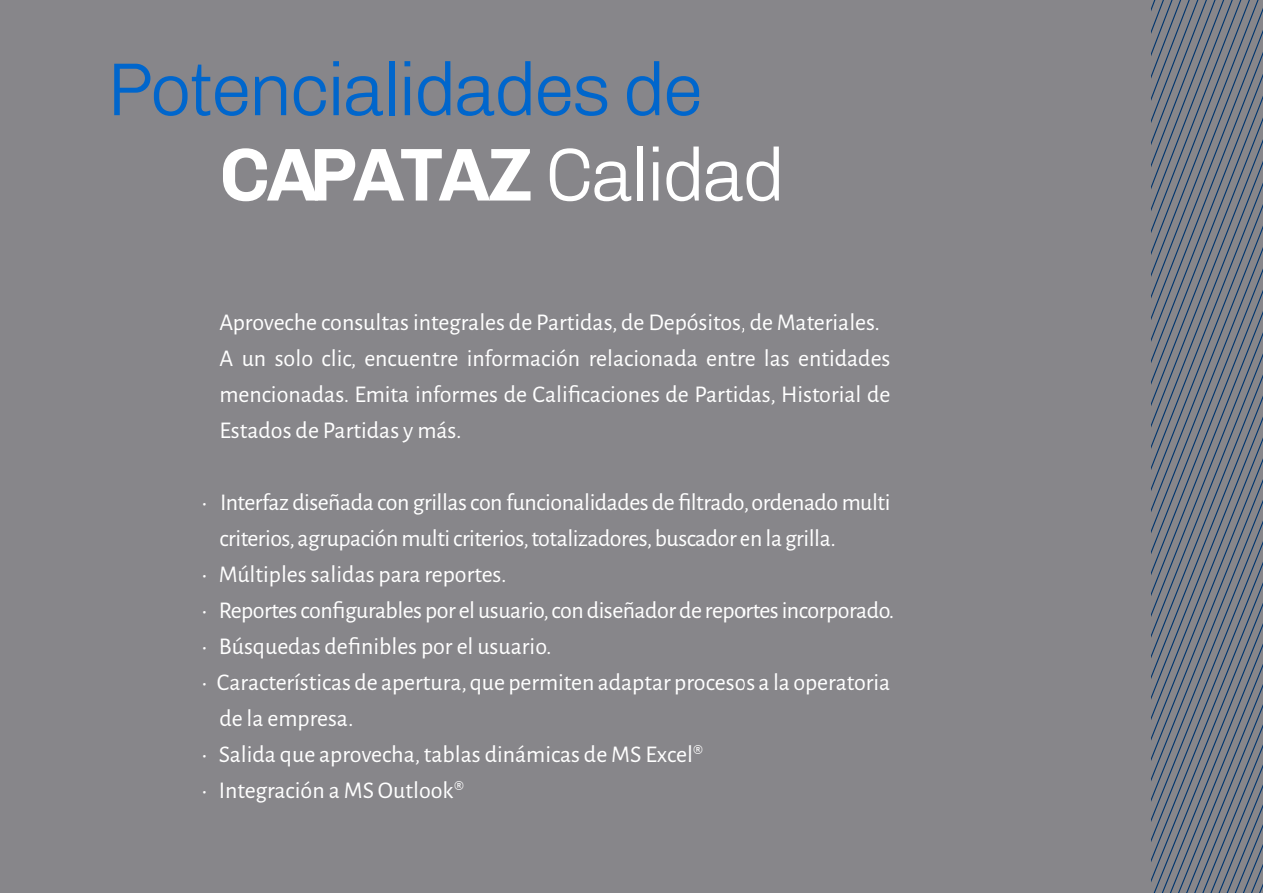
<style>
.page{position:relative;width:1263px;height:893px;background:#87868a}
.page>*{position:absolute;margin:0;border:0;box-sizing:border-box;transform-origin:0 0}
.t1{font:300 75px/85.3px "Chivo";letter-spacing:-.05em;color:#06c}
.t2{font:24px/36px "Alegreya Sans";color:#fff}
.t3{font:24px/36px "Alegreya Sans";letter-spacing:-.02em;color:#fff}
.s1{font-weight:700;color:#fff}
.s2{color:#fff}
</style>
<div class="page">
<svg style="left:1151px;top:1px;width:3px;height:892px"></svg>
<svg style="left:1154px;top:0;width:8px;height:893px"></svg>
<svg style="left:1162px;top:0;width:8px;height:893px"></svg>
<svg style="left:1170px;top:0;width:8px;height:893px"></svg>
<svg style="left:1178px;top:0;width:8px;height:893px"></svg>
<svg style="left:1186px;top:0;width:8px;height:893px"></svg>
<svg style="left:1194px;top:0;width:8px;height:893px"></svg>
<svg style="left:1202px;top:0;width:8px;height:893px"></svg>
<svg style="left:1210px;top:0;width:8px;height:893px"></svg>
<svg style="left:1218px;top:0;width:45px;height:893px"></svg>
<h1 class="t1" style="left:219px;top:41px;width:568px;text-indent:-113px">Potencialidades de<br><span class="s1">CAPATAZ</span> <span class="s2">Calidad</span></h1>
<p class="t2" style="left:219px;top:304px;width:672px">Aproveche consultas integrales de Partidas, de Depósitos, de Materiales.<br>A un solo clic, encuentre información relacionada entre las entidades mencionadas. Emita informes de Calificaciones de Partidas, Historial de Estados de Partidas y más.</p>
<p class="t3" style="left:219px;top:484px;width:672px;text-indent:-18px">• Interfaz diseñada con grillas con funcionalidades de filtrado, ordenado multi criterios, agrupación multi criterios, totalizadores, buscador en la grilla.</p>
<p class="t2" style="left:201px;top:556px;width:307px">• Múltiples salidas para reportes.</p>
<p class="t3" style="left:201px;top:592px;width:694px">• Reportes configurables por el usuario, con diseñador de reportes incorporado.</p>
<p class="t2" style="left:201px;top:628px;width:352px">• Búsquedas definibles por el usuario.</p>
<p class="t2" style="left:219px;top:664px;width:672px;text-indent:-18px">• Características de apertura, que permiten adaptar procesos a la operatoria de la empresa.</p>
<p class="t2" style="left:201px;top:736px;width:504px">• Salida que aprovecha, tablas dinámicas de MS Excel®</p>
<p class="t2" style="left:201px;top:772px;width:265px">• Integración a MS Outlook®</p>
</div>
